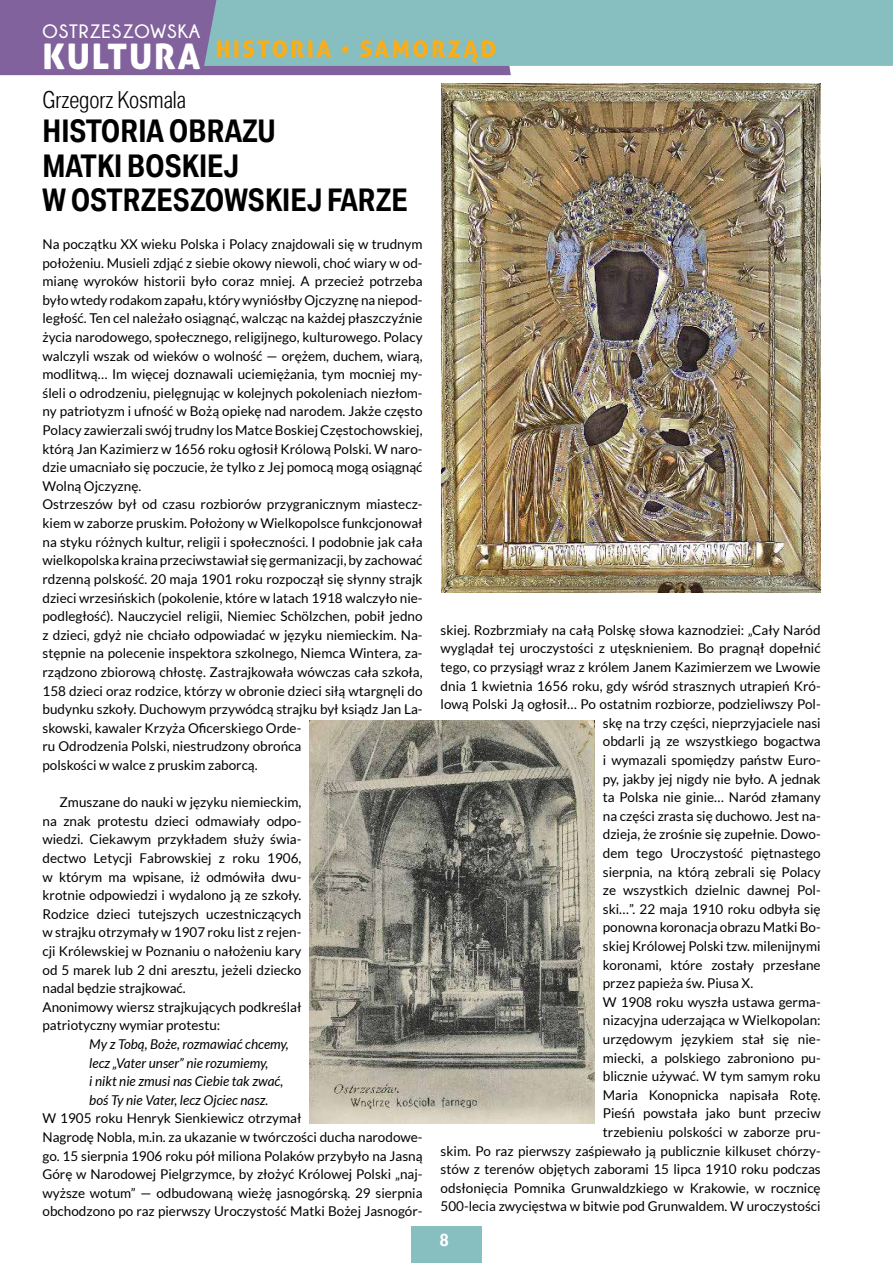
<style>
.page{position:relative;width:893px;height:1263px;background:#fff}
.page>*{position:absolute;margin:0;border:0;box-sizing:border-box;transform-origin:0 0}
.t1{font:300 condensed 30px/34.5px "BMW Type";color:#000}
.t2{font:22.8px "Aller Display";letter-spacing:.11em;color:#fbad18}
.t3{font:300 condensed 22.5px "BMW Type";color:#000}
.t4{font:700 19.35px "Champagne&Limousines";letter-spacing:.045em;color:#fff}
.t5{font:300 condensed 16.5px "BMW Type";color:#fff}
.t6{font:13.5px/18.6px "Lato";color:#000}
.t7{font:italic 13.5px/18.6px "Lato";color:#000}
.s1{font-size:35.25px;color:#fff}
.s2{font-family:"Bienvenue"}
</style>
<div class="page">
<div style="left:0;top:0;width:511px;height:75px;background:#81629c"></div>
<div style="left:204px;top:0;width:689px;height:66px;background:#87bfc0"></div>
<img style="left:442px;top:84px;width:379px;height:509px">
<img style="left:310px;top:721px;width:284px;height:402px">
<div style="left:411px;top:1226px;width:71px;height:37px;background:#87bfc0"></div>
<h3 class="t4" style="left:43px;top:21px;width:159px">OSTRZESZOWSKA</h3>
<h2 class="t2" style="left:43px;top:35px;width:455px"><span class="s1">KULTURA</span> HISTORIA <span class="s2">•</span> SAMORZĄD</h2>
<h3 class="t3" style="left:43px;top:85px;width:145px">Grzegorz Kosmala</h3>
<h1 class="t1" style="left:43px;top:113px;width:367px">HISTORIA OBRAZU<br>MATKI BOSKIEJ<br>W OSTRZESZOWSKIEJ FARZE</h1>
<p class="t6" style="left:43px;top:235px;width:382px">Na początku XX wieku Polska i Polacy znajdowali się w trudnym położeniu. Musieli zdjąć z siebie okowy niewoli, choć wiary w od&shy;mianę wyroków historii było coraz mniej. A przecież potrzeba było wtedy rodakom zapału, który wyniósłby Ojczyznę na niepod&shy;ległość. Ten cel należało osiągnąć, walcząc na każdej płaszczyźnie życia narodowego, społecznego, religijnego, kulturowego. Polacy walczyli wszak od wieków o wolność — orężem, duchem, wiarą, modlitwą… Im więcej doznawali uciemiężania, tym mocniej my&shy;śleli o odrodzeniu, pielęgnując w kolejnych pokoleniach niezłom&shy;ny patriotyzm i ufność w Bożą opiekę nad narodem. Jakże często Polacy zawierzali swój trudny los Matce Boskiej Częstochowskiej, którą Jan Kazimierz w 1656 roku ogłosił Królową Polski. W naro&shy;dzie umacniało się poczucie, że tylko z Jej pomocą mogą osiągnąć Wolną Ojczyznę.<br>Ostrzeszów był od czasu rozbiorów przygranicznym miastecz&shy;kiem w zaborze pruskim. Położony w Wielkopolsce funkcjonował na styku różnych kultur, religii i społeczności. I podobnie jak cała wielkopolska kraina przeciwstawiał się germanizacji, by zachować rdzenną polskość. 20 maja 1901 roku rozpoczął się słynny strajk dzieci wrzesińskich (pokolenie, które w latach 1918 walczyło nie&shy;podległość). Nauczyciel religii, Niemiec Schölzchen, pobił jedno z dzieci, gdyż nie chciało odpowiadać w języku niemieckim. Na&shy;stępnie na polecenie inspektora szkolnego, Niemca Wintera, za&shy;rządzono zbiorową chłostę. Zastrajkowała wówczas cała szkoła, 158 dzieci oraz rodzice, którzy w obronie dzieci siłą wtargnęli do budynku szkoły. Duchowym przywódcą strajku był ksiądz Jan La&shy;skowski, kawaler Krzyża Oficerskiego Orde-<br>ru Odrodzenia Polski, niestrudzony obrońca<br>polskości w walce z pruskim zaborcą.</p>
<p class="t6" style="left:43px;top:793px;width:260px;text-indent:17px">Zmuszane do nauki w języku niemieckim, na znak protestu dzieci odmawiały odpo&shy;wiedzi. Ciekawym przykładem służy świa&shy;dectwo Letycji Fabrowskiej z roku 1906, w którym ma wpisane, iż odmówiła dwu&shy;krotnie odpowiedzi i wydalono ją ze szkoły.<br>Rodzice dzieci tutejszych uczestniczących w strajku otrzymały w 1907 roku list z rejen&shy;cji Królewskiej w Poznaniu o nałożeniu kary od 5 marek lub 2 dni aresztu, jeżeli dziecko nadal będzie strajkować.<br>Anonimowy wiersz strajkujących podkreślał patriotyczny wymiar protestu:</p>
<p class="t7" style="left:89px;top:1035px;width:201px">My z Tobą, Boże, rozmawiać chcemy, lecz „Vater unser” nie rozumiemy,<br>i nikt nie zmusi nas Ciebie tak zwać, boś Ty nie Vater, lecz Ojciec nasz.</p>
<p class="t6" style="left:43px;top:1109px;width:382px">W 1905 roku Henryk Sienkiewicz otrzymał<br>Nagrodę Nobla, m.in. za ukazanie w twórczości ducha narodowe&shy;go. 15 sierpnia 1906 roku pół miliona Polaków przybyło na Jasną Górę w Narodowej Pielgrzymce, by złożyć Królowej Polski „naj&shy;wyższe wotum” — odbudowaną wieżę jasnogórską. 29 sierpnia obchodzono po raz pierwszy Uroczystość Matki Bożej Jasnogór-</p>
<p class="t6" style="left:441px;top:620px;width:382px">skiej. Rozbrzmiały na całą Polskę słowa kaznodziei: „Cały Naród</p>
<p class="t6" style="left:441px;top:639px;width:382px">wyglądał tej uroczystości z utęsknieniem. Bo pragnął dopełnić</p>
<p class="t6" style="left:441px;top:658px;width:382px">tego, co przysiągł wraz z królem Janem Kazimierzem we Lwowie</p>
<p class="t6" style="left:441px;top:676px;width:382px">dnia 1 kwietnia 1656 roku, gdy wśród strasznych utrapień Kró-</p>
<p class="t6" style="left:441px;top:695px;width:382px">lową Polski Ją ogłosił… Po ostatnim rozbiorze, podzieliwszy Pol-</p>
<p class="t6" style="left:603px;top:713px;width:219px">skę na trzy części, nieprzyjaciele nasi</p>
<p class="t6" style="left:603px;top:732px;width:219px">obdarli ją ze wszystkiego bogactwa</p>
<p class="t6" style="left:603px;top:751px;width:219px">i wymazali spomiędzy państw Euro-</p>
<p class="t6" style="left:603px;top:769px;width:219px">py, jakby jej nigdy nie było. A jednak</p>
<p class="t6" style="left:603px;top:788px;width:219px">ta Polska nie ginie… Naród złamany</p>
<p class="t6" style="left:603px;top:806px;width:219px">na części zrasta się duchowo. Jest na-</p>
<p class="t6" style="left:603px;top:825px;width:219px">dzieja, że zrośnie się zupełnie. Dowo-</p>
<p class="t6" style="left:603px;top:844px;width:219px">dem tego Uroczystość piętnastego</p>
<p class="t6" style="left:603px;top:862px;width:219px">sierpnia, na którą zebrali się Polacy</p>
<p class="t6" style="left:603px;top:881px;width:219px">ze wszystkich dzielnic dawnej Pol-</p>
<p class="t6" style="left:603px;top:899px;width:219px">ski…”. 22 maja 1910 roku odbyła się</p>
<p class="t6" style="left:603px;top:918px;width:219px">ponowna koronacja obrazu Matki Bo-</p>
<p class="t6" style="left:603px;top:937px;width:219px">skiej Królowej Polski tzw. milenijnymi</p>
<p class="t6" style="left:603px;top:955px;width:219px">koronami, które zostały przesłane</p>
<p class="t6" style="left:603px;top:974px;width:152px">przez papieża św. Piusa X.</p>
<p class="t6" style="left:603px;top:992px;width:219px">W 1908 roku wyszła ustawa germa-</p>
<p class="t6" style="left:603px;top:1011px;width:219px">nizacyjna uderzająca w Wielkopolan:</p>
<p class="t6" style="left:603px;top:1030px;width:219px">urzędowym językiem stał się nie-</p>
<p class="t6" style="left:603px;top:1048px;width:219px">miecki, a polskiego zabroniono pu-</p>
<p class="t6" style="left:603px;top:1067px;width:219px">blicznie używać. W tym samym roku</p>
<p class="t6" style="left:603px;top:1085px;width:219px">Maria Konopnicka napisała Rotę.</p>
<p class="t6" style="left:603px;top:1104px;width:219px">Pieśń powstała jako bunt przeciw</p>
<p class="t6" style="left:603px;top:1123px;width:219px">trzebieniu polskości w zaborze pru-</p>
<p class="t6" style="left:441px;top:1141px;width:382px">skim. Po raz pierwszy zaśpiewało ją publicznie kilkuset chórzy-</p>
<p class="t6" style="left:441px;top:1160px;width:382px">stów z terenów objętych zaborami 15 lipca 1910 roku podczas</p>
<p class="t6" style="left:441px;top:1178px;width:382px">odsłonięcia Pomnika Grunwaldzkiego w Krakowie, w rocznicę</p>
<p class="t6" style="left:441px;top:1197px;width:382px">500-lecia zwycięstwa w bitwie pod Grunwaldem. W uroczystości</p>
<p class="t5" style="left:440px;top:1229px;width:10px">8</p>
</div>
